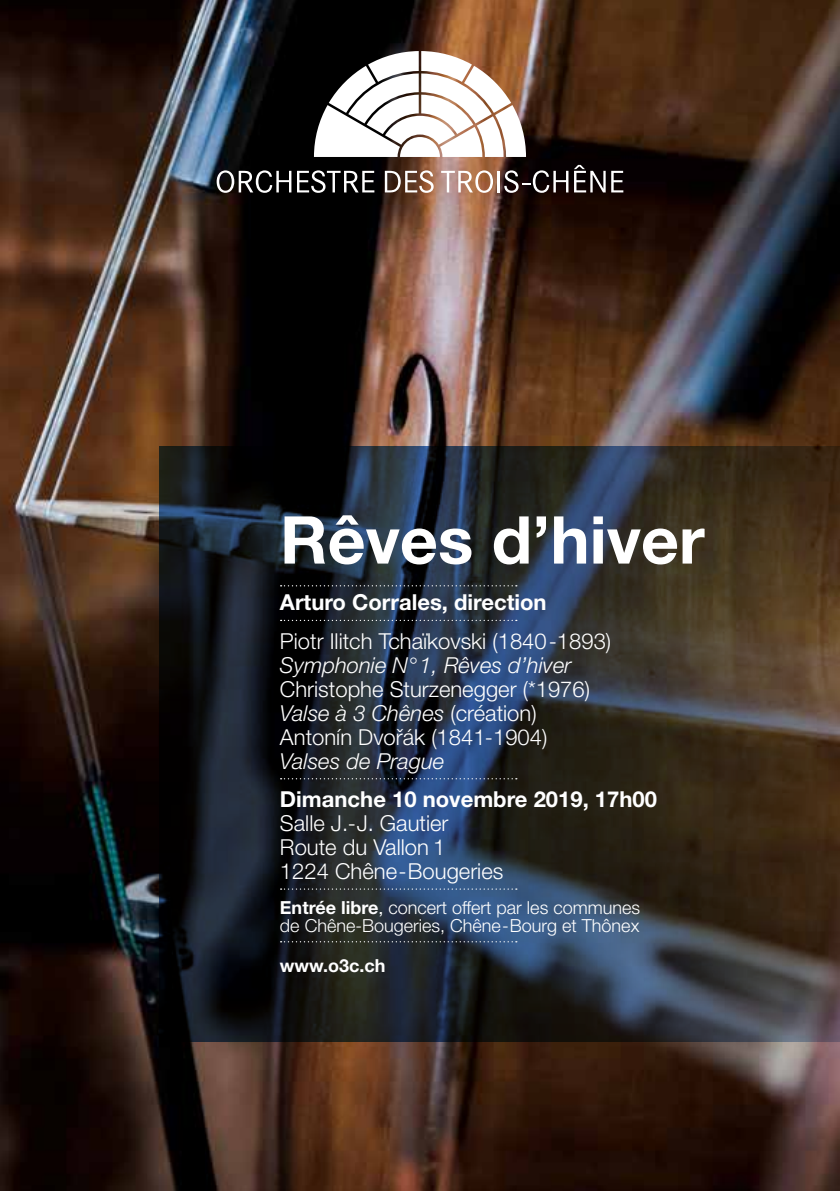
<style>
.page{position:relative;width:840px;height:1191px;background:#fff}
.page>*{position:absolute;margin:0;border:0;box-sizing:border-box;transform-origin:0 0}
.t1{font:700 66px "Helvetica Neue LT Pro";color:#fff}
.t2{font:300 22px/24px "Helvetica Neue LT Pro";color:#fff}
.t3{font:700 22px "Helvetica Neue LT Pro";color:#fff}
.t4{font:italic 300 22px "Helvetica Neue LT Pro";color:#fff}
.t5{font:300 18px/18px "Helvetica Neue LT Pro";color:#fff}
.t6{font:700 18px "Helvetica Neue LT Pro";color:#fff}
.s1{font-style:italic}
.s2{font-weight:700}
.s3{font-weight:400}
</style>
<div class="page">
<img style="left:0;top:0;width:839px;height:1191px">
<svg style="left:159px;top:446px;width:680px;height:596px;background:#292c30"></svg>
<svg style="left:280px;top:585px;width:236px;height:1px"></svg>
<svg style="left:280px;top:620px;width:236px;height:1px"></svg>
<svg style="left:280px;top:778px;width:236px;height:1px"></svg>
<svg style="left:280px;top:888px;width:236px;height:1px"></svg>
<svg style="left:280px;top:941px;width:236px;height:1px"></svg>
<svg style="left:216px;top:170px;width:75px;height:23px"></svg>
<svg style="left:297px;top:170px;width:77px;height:23px"></svg>
<svg style="left:384px;top:170px;width:49px;height:23px"></svg>
<svg style="left:441px;top:170px;width:51px;height:23px"></svg>
<hr style="left:497px;top:171px;width:2px;height:21px;background:#fff">
<svg style="left:504px;top:165px;width:101px;height:28px;background:#423a3b"></svg>
<svg style="left:611px;top:171px;width:12px;height:21px"></svg>
<svg style="left:314px;top:51px;width:211px;height:106px"></svg>
<h1 class="t1" style="left:280px;top:499px;width:426px">Rêves d’hiver</h1>
<p class="t3" style="left:280px;top:589px;width:268px">Arturo Corrales, direction</p>
<p class="t2" style="left:280px;top:628px;width:332px">Piotr Ilitch Tchaïkovski (1840-1893)</p>
<p class="t4" style="left:280px;top:651px;width:293px">Symphonie N°1, Rêves d’hiver</p>
<p class="t2" style="left:280px;top:676px;width:311px">Christophe Sturzenegger (*1976)<br><span class="s1">Valse à 3 Chênes</span> (création)<br>Antonín Dvořák (1841-1904)</p>
<p class="t4" style="left:280px;top:747px;width:166px">Valses de Prague</p>
<p class="t3" style="left:280px;top:785px;width:378px">Dimanche 10 novembre 2019, 17h00</p>
<p class="t2" style="left:280px;top:810px;width:225px">Salle J.-J. Gautier<br>Route du Vallon 1<br>1224 Chêne-Bougeries</p>
<p class="t5" style="left:280px;top:898px;width:361px"><span class="s2">Entrée libre</span><span class="s3">,</span> concert offert par les communes de Chêne-Bougeries, Chêne-Bourg et Thônex</p>
<p class="t6" style="left:280px;top:954px;width:107px">www.o3c.ch</p>
</div>
